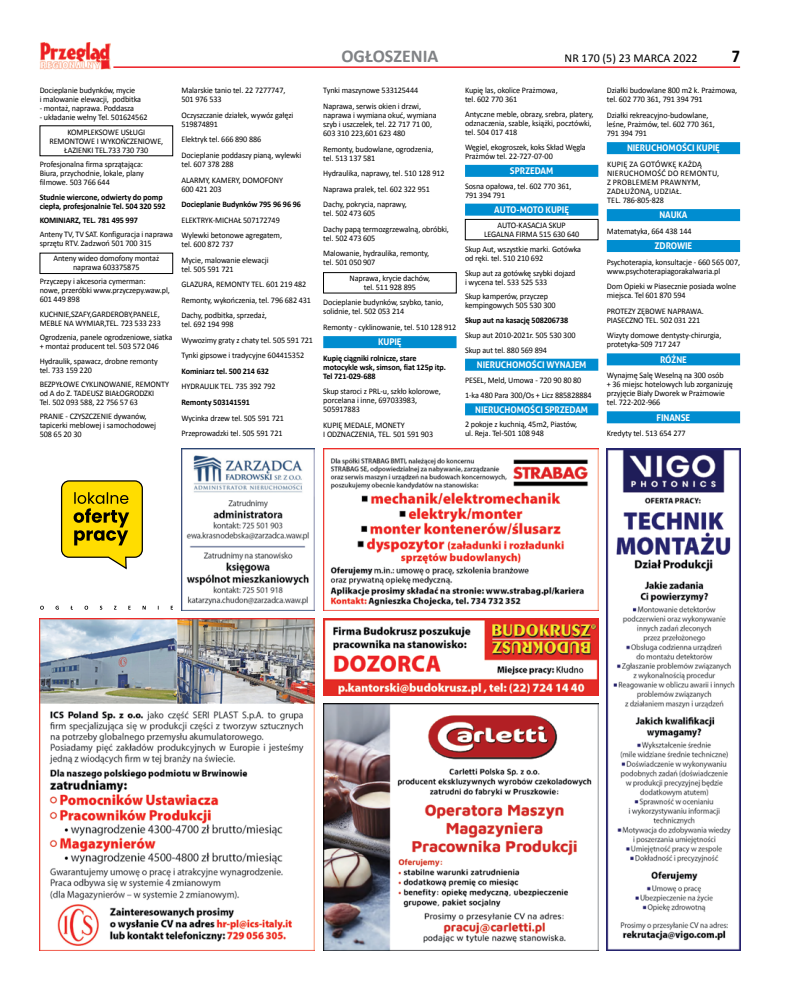
<style>
.page{position:relative;width:794px;height:993px;background:#fff}
.page>*{position:absolute;margin:0;border:0;box-sizing:border-box;transform-origin:0 0}
.t1{font:700 18px "Calibri";color:#808285}
.t2{font:700 18px "Calibri";color:#000;scale:.9 1}
.t3{font:12px "Calibri";color:#000}
.t4{font:700 9.3px "Aller";letter-spacing:-.01em;color:#fff;scale:.96 1}
.t5{font:700 9.2px "Aller";letter-spacing:-.01em;color:#fff;scale:.96 1}
.t6{font:8.5px/9px "Calibri";letter-spacing:-.01em;color:#000;scale:.96 1}
.t7{font:700 8.5px/9px "Calibri";letter-spacing:-.01em;color:#000;scale:.96 1}
.t8{font:8.5px/9px "Calibri";letter-spacing:.03em;color:#000;scale:.96 1}
</style>
<div class="page">
<hr style="left:113px;top:66px;width:627px;height:2px;background:#ed1d24">
<img style="left:39px;top:43px;width:71px;height:27px">
<img style="left:323px;top:448px;width:275px;height:162px">
<img style="left:323px;top:618px;width:275px;height:76px">
<img style="left:40px;top:618px;width:275px;height:332px">
<img style="left:607px;top:448px;width:133px;height:502px">
<img style="left:323px;top:703px;width:275px;height:247px">
<img style="left:181px;top:448px;width:134px;height:162px">
<div style="left:323px;top:336px;width:133px;height:12px;background:#008dd0"></div>
<div style="left:465px;top:165px;width:133px;height:12px;background:#008dd0"></div>
<div style="left:465px;top:203px;width:133px;height:12px;background:#008dd0"></div>
<div style="left:465px;top:358px;width:133px;height:12px;background:#008dd0"></div>
<div style="left:465px;top:403px;width:133px;height:12px;background:#008dd0"></div>
<div style="left:607px;top:142px;width:133px;height:12px;background:#008dd0"></div>
<div style="left:607px;top:209px;width:133px;height:12px;background:#008dd0"></div>
<div style="left:607px;top:240px;width:133px;height:12px;background:#008dd0"></div>
<div style="left:607px;top:353px;width:133px;height:12px;background:#008dd0"></div>
<div style="left:607px;top:411px;width:133px;height:12px;background:#008dd0"></div>
<svg style="left:61px;top:480px;width:82px;height:90px;background:#d1ba21"></svg>
<svg style="left:40px;top:605px;width:133px;height:4px"></svg>
<div style="left:40px;top:253px;width:133px;height:21px;border:1px solid #000"></div>
<div style="left:323px;top:272px;width:133px;height:21px;border:1px solid #000"></div>
<div style="left:465px;top:219px;width:133px;height:21px;border:1px solid #000"></div>
<p class="t6" style="left:40px;top:86px;width:107px">Docieplanie budynków, mycie<br>i malowanie elewacji, podbitka</p>
<p class="t6" style="left:40px;top:104px;width:100px">- montaż, naprawa. Poddasza</p>
<p class="t6" style="left:40px;top:110px;width:114px;line-height:14.4px;text-align:right">- układanie wełny Tel. 501624562<br>KOMPLEKSOWE USŁUGI</p>
<p class="t6" style="left:49px;top:136px;width:120px;text-align:center">REMONTOWE I WYKOŃCZENIOWE,<br>ŁAZIENKI TEL.733 730 730</p>
<p class="t6" style="left:40px;top:160px;width:110px;text-align:justify">Profesjonalna firma sprzątająca:<br>Biura, przychodnie, lokale, plany filmowe. 503 766 644</p>
<p class="t7" style="left:40px;top:192px;width:133px">Studnie wiercone, odwierty do pomp ciepła, profesjonalnie Tel. 504 320 592</p>
<p class="t7" style="left:40px;top:216px;width:104px">KOMINIARZ, TEL. 781 495 997</p>
<p class="t6" style="left:40px;top:230px;width:140px">Anteny TV, TV SAT. Konfiguracja i naprawa sprzętu RTV. Zadzwoń 501 700 315</p>
<p class="t6" style="left:53px;top:253px;width:112px;text-align:center">Anteny wideo domofony montaż naprawa 603375875</p>
<p class="t6" style="left:40px;top:277px;width:137px">Przyczepy i akcesoria cymerman:<br>nowe, przeróbki www.przyczepy.waw.pl,<br>601 449 898</p>
<p class="t6" style="left:40px;top:309px;width:128px">KUCHNIE,SZAFY,GARDEROBY,PANELE,<br>MEBLE NA WYMIAR,TEL. 723 533 233</p>
<p class="t6" style="left:40px;top:333px;width:140px">Ogrodzenia, panele ogrodzeniowe, siatka + montaż producent tel. 503 572 046</p>
<p class="t6" style="left:40px;top:356px;width:124px">Hydraulik, spawacz, drobne remonty tel. 733 159 220</p>
<p class="t6" style="left:40px;top:379px;width:136px">BEZPYŁOWE CYKLINOWANIE, REMONTY od A do Z. TADEUSZ BIAŁOGRODZKI<br>Tel. 502 093 588, 22 756 57 63</p>
<p class="t6" style="left:40px;top:412px;width:123px">PRANIE - CZYSZCZENIE dywanów, tapicerki meblowej i samochodowej<br>508 65 20 30</p>
<p class="t6" style="left:181px;top:86px;width:110px">Malarskie tanio tel. 22 7277747,<br>501 976 533</p>
<p class="t6" style="left:181px;top:111px;width:118px">Oczyszczanie działek, wywóz gałęzi<br>519874891</p>
<p class="t6" style="left:181px;top:132px;width:126px;line-height:15.5px">Elektryk tel. 666 890 886<br>Docieplanie poddaszy pianą, wylewki</p>
<p class="t6" style="left:181px;top:156px;width:107px;line-height:15.5px">tel. 607 378 288<br>ALARMY, KAMERY, DOMOFONY</p>
<p class="t6" style="left:181px;top:184px;width:43px">600 421 203</p>
<p class="t7" style="left:181px;top:200px;width:126px">Docieplanie Budynków 795 96 96 96</p>
<p class="t6" style="left:181px;top:212px;width:106px;line-height:15.5px">ELEKTRYK-MICHAŁ 507172749<br>Wylewki betonowe agregatem,</p>
<p class="t6" style="left:181px;top:236px;width:92px;line-height:15.5px">tel. 600 872 737<br>Mycie, malowanie elewacji</p>
<p class="t6" style="left:181px;top:261px;width:136px;line-height:15.5px">tel. 505 591 721<br>GLAZURA, REMONTY TEL. 601 219 482<br>Remonty, wykończenia, tel. 796 682 431<br>Dachy, podbitka, sprzedaż,</p>
<p class="t6" style="left:181px;top:317px;width:139px;line-height:15.5px">tel. 692 194 998<br>Wywozimy graty z chaty tel. 505 591 721<br>Tynki gipsowe i tradycyjne 604415352</p>
<p class="t7" style="left:181px;top:366px;width:93px">Kominiarz tel. 500 214 632</p>
<p class="t6" style="left:181px;top:382px;width:99px">HYDRAULIK TEL. 735 392 792</p>
<p class="t7" style="left:181px;top:397px;width:73px">Remonty 503141591</p>
<p class="t6" style="left:181px;top:410px;width:108px;line-height:15.5px">Wycinka drzew tel. 505 591 721<br>Przeprowadzki tel. 505 591 721</p>
<h1 class="t1" style="left:341px;top:45px;width:99px">OGŁOSZENIA</h1>
<h2 class="t3" style="left:564px;top:51px;width:134px">NR 170 (5) 23 MARCA 2022</h2>
<h1 class="t2" style="left:731px;top:45px;width:11px">7</h1>
<p class="t6" style="left:323px;top:83px;width:103px;line-height:15.5px">Tynki maszynowe 533125444<br>Naprawa, serwis okien i drzwi,</p>
<p class="t6" style="left:323px;top:111px;width:119px">naprawa i wymiana okuć, wymiana szyb i uszczelek, tel. 22 717 71 00,<br>603 310 223,601 623 480</p>
<p class="t6" style="left:323px;top:144px;width:116px">Remonty, budowlane, ogrodzenia, tel. 513 137 581</p>
<p class="t6" style="left:323px;top:165px;width:128px;line-height:15.5px">Hydraulika, naprawy, tel. 510 128 912<br>Naprawa pralek, tel. 602 322 951<br>Dachy, pokrycia, naprawy,</p>
<p class="t6" style="left:323px;top:205px;width:132px;line-height:15.5px">tel. 502 473 605<br>Dachy papą termozgrzewalną, obróbki,</p>
<p class="t6" style="left:323px;top:230px;width:112px;line-height:15.5px">tel. 502 473 605<br>Malowanie, hydraulika, remonty,</p>
<p class="t6" style="left:350px;top:254px;width:85px;line-height:15.5px;text-indent:-26px">tel. 501 050 907<br>Naprawa, krycie dachów,</p>
<p class="t6" style="left:323px;top:279px;width:127px;line-height:15.5px;text-indent:41px">tel. 511 928 895<br>Docieplanie budynków, szybko, tanio,</p>
<p class="t6" style="left:323px;top:303px;width:140px;line-height:15.5px">solidnie, tel. 502 053 214<br>Remonty - cyklinowanie, tel. 510 128 912</p>
<p class="t5" style="left:378px;top:336px;width:26px">KUPIĘ</p>
<p class="t7" style="left:323px;top:353px;width:129px">Kupię ciągniki rolnicze, stare motocykle wsk, simson, fiat 125p itp.<br>Tel 721-029-688</p>
<p class="t6" style="left:323px;top:387px;width:124px">Skup staroci z PRL-u, szkło kolorowe, porcelana i inne, 697033983,<br>505917883</p>
<p class="t6" style="left:323px;top:420px;width:116px">KUPIĘ MEDALE, MONETY<br>I ODZNACZENIA, TEL. 501 591 903</p>
<p class="t6" style="left:465px;top:86px;width:98px">Kupię las, okolice Prażmowa, tel. 602 770 361</p>
<p class="t6" style="left:465px;top:110px;width:135px">Antyczne meble, obrazy, srebra, platery, odznaczenia, szable, książki, pocztówki, tel. 504 017 418</p>
<p class="t6" style="left:465px;top:143px;width:127px">Węgiel, ekogroszek, koks Skład Węgla<br>Prażmów tel. 22-727-07-00</p>
<p class="t5" style="left:510px;top:165px;width:47px">SPRZEDAM</p>
<p class="t6" style="left:465px;top:182px;width:112px">Sosna opałowa, tel. 602 770 361,<br>791 394 791</p>
<p class="t5" style="left:494px;top:204px;width:79px">AUTO-MOTO KUPIĘ</p>
<p class="t6" style="left:484px;top:220px;width:101px;text-align:center">AUTO-KASACJA SKUP<br>LEGALNA FIRMA 515 630 640</p>
<p class="t6" style="left:465px;top:244px;width:122px">Skup Aut, wszystkie marki. Gotówka od ręki. tel. 510 210 692</p>
<p class="t6" style="left:465px;top:268px;width:116px">Skup aut za gotówkę szybki dojazd i wycena tel. 533 525 533</p>
<p class="t6" style="left:465px;top:292px;width:96px">Skup kamperów, przyczep kempingowych 505 530 300</p>
<p class="t7" style="left:465px;top:316px;width:109px">Skup aut na kasację 508206738</p>
<p class="t6" style="left:465px;top:328px;width:117px;line-height:14.9px">Skup aut 2010-2021r. 505 530 300<br>Skup aut tel. 880 569 894</p>
<p class="t5" style="left:477px;top:359px;width:116px">NIERUCHOMOŚCI WYNAJEM</p>
<p class="t6" style="left:465px;top:372px;width:133px;line-height:14.9px">PESEL, Meld, Umowa - 720 90 80 80<br>1-ka 480 Para 300/Os + Licz 885828884</p>
<p class="t5" style="left:475px;top:403px;width:119px">NIERUCHOMOŚCI SPRZEDAM</p>
<p class="t6" style="left:465px;top:420px;width:118px">2 pokoje z kuchnią, 45m2, Piastów, ul. Reja. Tel-501 108 948</p>
<p class="t6" style="left:607px;top:86px;width:137px">Działki budowlane 800 m2 k. Prażmowa, tel. 602 770 361, 791 394 791</p>
<p class="t6" style="left:607px;top:110px;width:114px">Działki rekreacyjno-budowlane, leśne, Prażmów, tel. 602 770 361,<br>791 394 791</p>
<p class="t5" style="left:627px;top:142px;width:98px">NIERUCHOMOŚCI KUPIĘ</p>
<p class="t8" style="left:607px;top:159px;width:118px">KUPIĘ ZA GOTÓWKĘ KAŻDĄ<br>NIERUCHOMOŚĆ DO REMONTU,<br>Z PROBLEMEM PRAWNYM,<br>ZADŁUŻONĄ, UDZIAŁ.<br>TEL. 786-805-828</p>
<p class="t5" style="left:659px;top:209px;width:31px">NAUKA</p>
<p class="t6" style="left:607px;top:226px;width:90px">Matematyka, 664 438 144</p>
<p class="t5" style="left:654px;top:240px;width:41px">ZDROWIE</p>
<p class="t6" style="left:607px;top:257px;width:140px">Psychoterapia, konsultacje - 660 565 007, www.psychoterapiagorakalwaria.pl</p>
<p class="t6" style="left:607px;top:282px;width:136px">Dom Opieki w Piasecznie posiada wolne miejsca. Tel 601 870 594</p>
<p class="t6" style="left:607px;top:306px;width:102px">PROTEZY ZĘBOWE NAPRAWA.<br>PIASECZNO TEL. 502 031 221</p>
<p class="t6" style="left:607px;top:331px;width:121px">Wizyty domowe dentysty-chirurgia, protetyka-509 717 247</p>
<p class="t5" style="left:660px;top:353px;width:29px">RÓŻNE</p>
<p class="t6" style="left:607px;top:370px;width:133px">Wynajmę Salę Weselną na 300 osób<br>+ 36 miejsc hotelowych lub zorganizuję przyjęcie Biały Dworek w Prażmowie tel. 722-202-966</p>
<p class="t4" style="left:656px;top:411px;width:37px">FINANSE</p>
<p class="t6" style="left:607px;top:428px;width:84px">Kredyty tel. 513 654 277</p>
</div>
